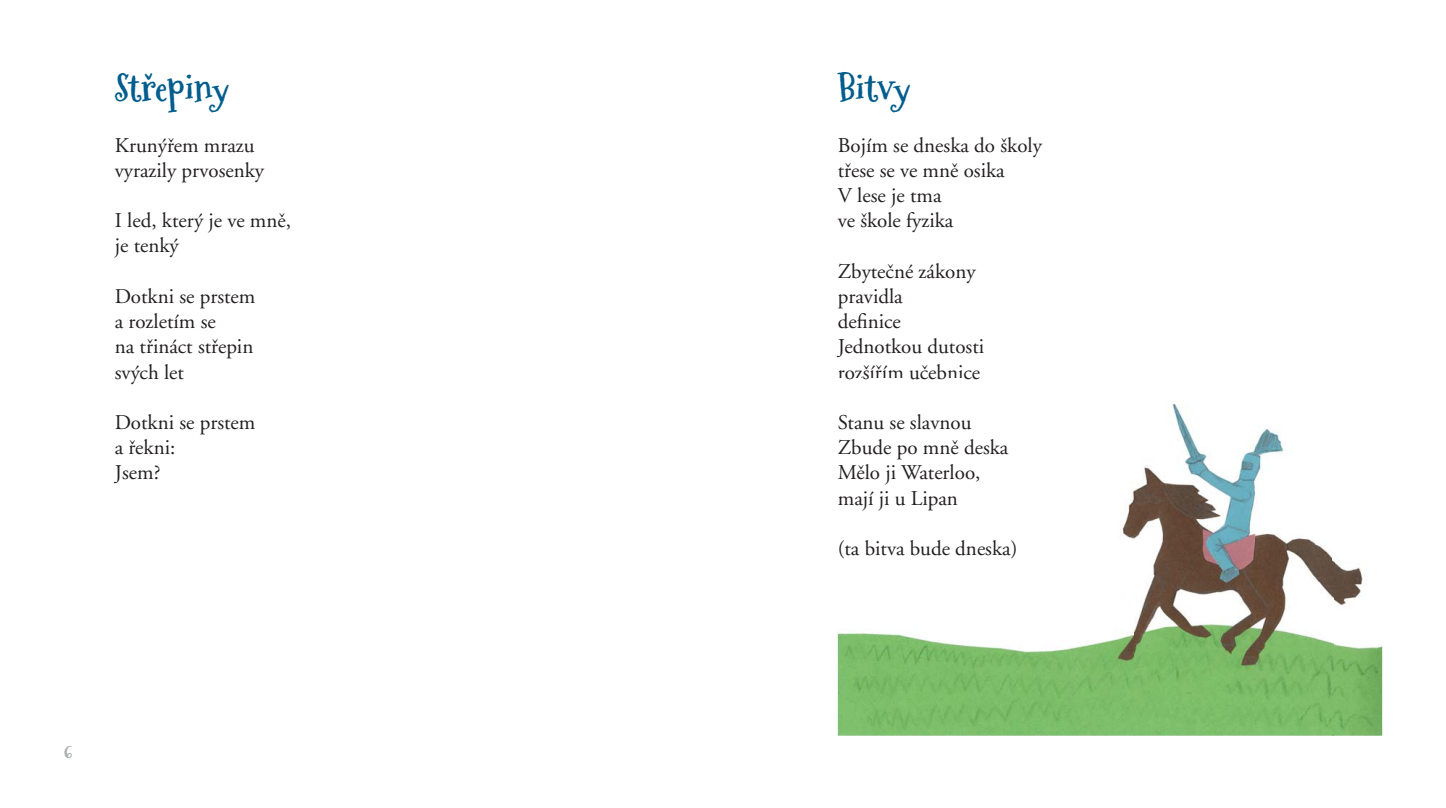
<style>
.page{position:relative;width:1446px;height:808px;background:#fff}
.page>*{position:absolute;margin:0;border:0;box-sizing:border-box;transform-origin:0 0}
.t1{font:700 36px "Mountainsof Christmas";letter-spacing:-.005em;color:#005d8d}
.t2{font:21px/25.2px "Adobe Garamond CE";color:#231f20}
.t3{font:700 21px "Mountainsof Christmas";color:#a7a9ac}
</style>
<div class="page">
<img style="left:838px;top:403px;width:544px;height:333px">
<img style="left:838px;top:414px;width:133px;height:15px">
<img style="left:838px;top:439px;width:170px;height:20px">
<img style="left:838px;top:464px;width:141px;height:21px">
<img style="left:838px;top:491px;width:119px;height:19px">
<img style="left:839px;top:540px;width:177px;height:18px">
<h1 class="t1" style="left:115px;top:64px;width:116px">Strˇepiny</h1>
<p class="t2" style="left:115px;top:133px;width:151px">Krunýřem mrazu vyrazily prvosenky</p>
<p class="t2" style="left:115px;top:209px;width:178px">I led, který je ve mně, je tenký</p>
<p class="t2" style="left:115px;top:285px;width:142px">Dotkni se prstem a rozletím se<br>na třináct střepin svých let</p>
<p class="t2" style="left:115px;top:411px;width:142px">Dotkni se prstem a řekni:<br>Jsem?</p>
<p class="t3" style="left:64px;top:736px;width:10px">6</p>
<h1 class="t1" style="left:838px;top:64px;width:74px">Bitvy</h1>
<p class="t2" style="left:838px;top:133px;width:206px">Bojím se dneska do školy třese se ve mně osika<br>V lese je tma<br>ve škole fyzika</p>
<p class="t2" style="left:838px;top:259px;width:148px">Zbytečné zákony pravidla<br>definice<br>Jednotkou dutosti r z ířím učeb ce</p>
<p class="t2" style="left:844px;top:360px;width:26px">o š</p>
<p class="t2" style="left:838px;top:411px;width:172px">Stanu se slavnou<br>Zbude po mně deska<br>Mělo ji Waterloo, mají ji u Lipan</p>
<p class="t2" style="left:838px;top:537px;width:181px">(ta bitva bude dneska)</p>
<p class="t2" style="left:947px;top:360px;width:18px">ni</p>
</div>
